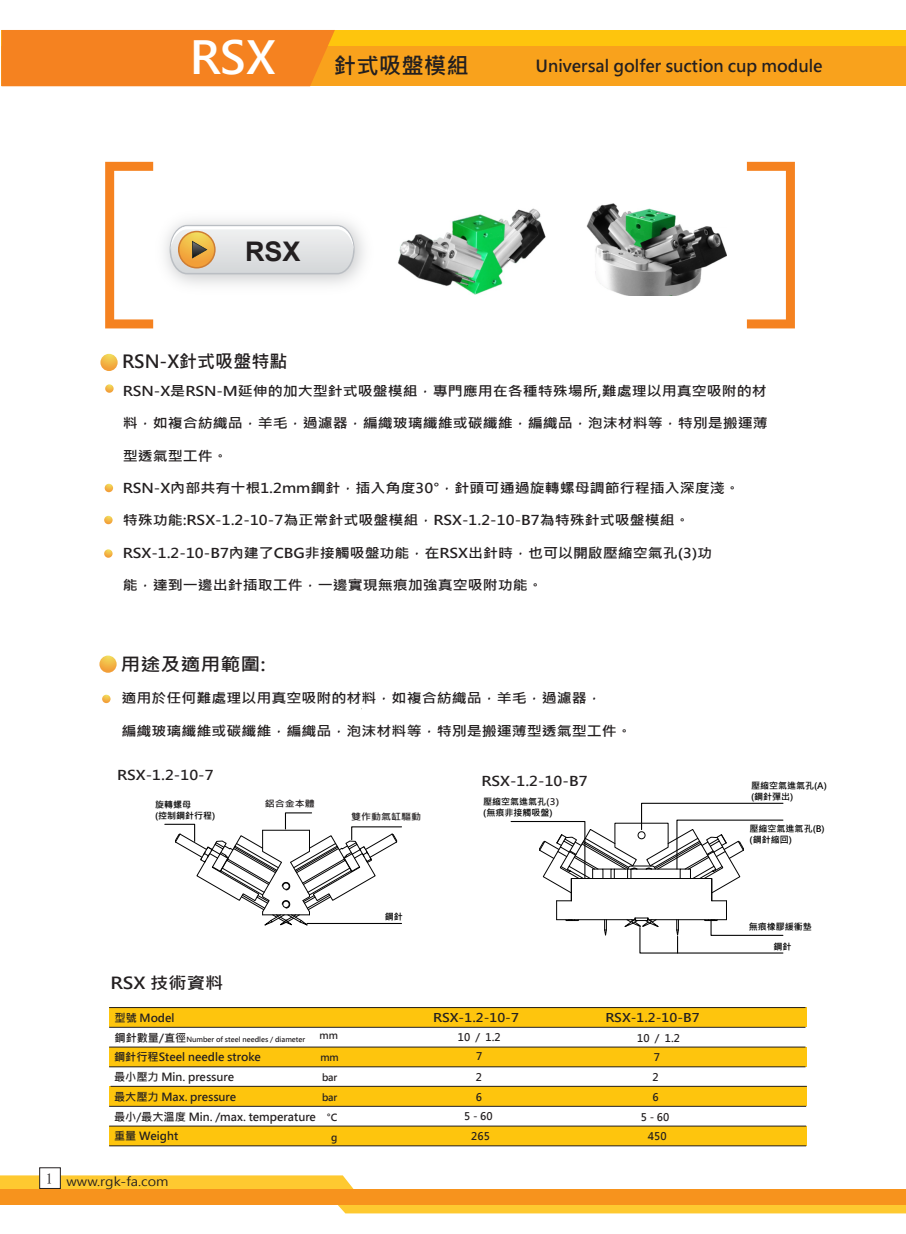
<style>
.page{position:relative;width:906px;height:1234px;background:#fff}
.page>*{position:absolute;margin:0;border:0;box-sizing:border-box;transform-origin:0 0}
.t1{font:700 45px "Microsoft Jheng Hei";color:#fff}
.t2{font:700 27px "Arial";color:#231f20}
.t3{font:700 22.5px "Microsoft Jheng Hei";color:#231f20}
.t4{font:700 18px "Microsoft Jheng Hei";color:#231f20}
.t5{font:700 18px "Microsoft Jheng Hei";color:#231f20;scale:1.11 1}
.t6{font:700 16.5px "Microsoft Jheng Hei";color:#231f20}
.t7{font:700 16.5px "Microsoft Jheng Hei";color:#231f20;scale:1.11 1}
.t8{font:700 13.5px "Microsoft Jheng Hei";color:#231f20;scale:1.11 1}
.t9{font:700 12px "Microsoft Jheng Hei";color:#231f20;scale:1.11 1}
.t10{font:12px "Microsoft Jheng Hei";color:#231f20;scale:1.11 1}
.t11{font:700 11.1px/19.8px "Microsoft Jheng Hei";color:#231f20}
.t12{font:700 10.5px/19.8px "Microsoft Jheng Hei";color:#231f20;text-align:center}
.t13{font:700 9.75px/19.8px "Microsoft Jheng Hei";color:#231f20;text-align:right}
.t14{font:700 9px/10.8px "Microsoft Jheng Hei";color:#030303}
.t15{font:700 9px "Microsoft Jheng Hei";color:#231f20;scale:1.11 1}
.t16{font:700 6.9px "Microsoft Jheng Hei";color:#231f20}
.s1{color:#231f20}
.s2{font-size:11.1px}
</style>
<div class="page">
<div style="left:2px;top:30px;width:904px;height:40px;background:#fec50d"></div>
<div style="left:2px;top:46px;width:904px;height:40px;background:#f9a21c"></div>
<div style="left:2px;top:30px;width:333px;height:56px;background:#f58220"></div>
<img style="left:165px;top:220px;width:199px;height:65px">
<svg style="left:170px;top:225px;width:184px;height:49px;background:#dfdad0"></svg>
<svg style="left:105px;top:162px;width:48px;height:166px"></svg>
<svg style="left:747px;top:162px;width:48px;height:166px"></svg>
<svg style="left:0;top:1175px;width:906px;height:38px"></svg>
<div style="left:0;top:1188px;width:906px;height:16px;background:#f7931d"></div>
<div style="left:39px;top:1167px;width:22px;height:21px;background:#fff;border:1px solid #231f20"></div>
<svg style="left:105px;top:384px;width:9px;height:8px"></svg>
<svg style="left:105px;top:483px;width:8px;height:9px"></svg>
<svg style="left:100px;top:354px;width:18px;height:17px"></svg>
<svg style="left:99px;top:655px;width:18px;height:17px"></svg>
<svg style="left:104px;top:515px;width:9px;height:9px"></svg>
<svg style="left:102px;top:694px;width:9px;height:9px"></svg>
<svg style="left:104px;top:549px;width:9px;height:8px"></svg>
<img style="left:398px;top:208px;width:148px;height:87px">
<img style="left:586px;top:203px;width:140px;height:93px">
<div style="left:109px;top:1007px;width:698px;height:20px;background:#fec50d"></div>
<div style="left:109px;top:1046px;width:698px;height:20px;background:#fec50d"></div>
<div style="left:109px;top:1086px;width:698px;height:20px;background:#fec50d"></div>
<div style="left:109px;top:1125px;width:698px;height:20px;background:#fec50d"></div>
<hr style="left:109px;top:1007px;width:696px;height:1px;background:#231f20">
<hr style="left:109px;top:1026px;width:696px;height:1px;background:#231f20">
<hr style="left:109px;top:1046px;width:696px;height:1px;background:#231f20">
<hr style="left:109px;top:1066px;width:696px;height:1px;background:#231f20">
<hr style="left:111px;top:1085px;width:696px;height:1px;background:#231f20">
<hr style="left:109px;top:1105px;width:697px;height:1px;background:#231f20">
<hr style="left:109px;top:1125px;width:697px;height:1px;background:#231f20">
<hr style="left:109px;top:1145px;width:697px;height:1px;background:#231f20">
<svg style="left:510px;top:802px;width:274px;height:151px"></svg>
<svg style="left:164px;top:812px;width:238px;height:114px"></svg>
<h1 class="t1" style="left:190px;top:30px;width:88px">RSX</h1>
<h3 class="t3" style="left:334px;top:51px;width:137px">針式吸盤模組</h3>
<h2 class="t2" style="left:245px;top:232px;width:57px">RSX</h2>
<h3 class="t4" style="left:122px;top:350px;width:167px">RSN-X針式吸盤特點</h3>
<p class="t6" style="left:535px;top:56px;width:289px">Universal golfer suction cup module</p>
<p class="t8" style="left:123px;top:382px;width:582px">RSN-X是RSN-M延伸的加大型針式吸盤模組，專門應用在各種特殊場所,難處理以用真空吸附的材</p>
<p class="t8" style="left:123px;top:414px;width:583px">料，如複合紡織品，羊毛，過濾器，編織玻璃纖維或碳纖維，編織品，泡沫材料等，特別是搬運薄</p>
<p class="t8" style="left:123px;top:447px;width:96px">型透氣型工件。</p>
<p class="t8" style="left:123px;top:479px;width:557px">RSN-X內部共有十根1.2mm鋼針，插入角度30°，針頭可通過旋轉螺母調節行程插入深度淺。</p>
<p class="t8" style="left:123px;top:512px;width:512px">特殊功能:RSX-1.2-10-7為正常針式吸盤模組，RSX-1.2-10-B7為特殊針式吸盤模組。</p>
<p class="t8" style="left:123px;top:544px;width:532px">RSX-1.2-10-B7內建了CBG非接觸吸盤功能，在RSX出針時，也可以開啟壓縮空氣孔(3)功</p>
<p class="t8" style="left:123px;top:576px;width:380px">能，達到一邊出針插取工件，一邊實現無痕加強真空吸附功能。</p>
<h3 class="t5" style="left:121px;top:652px;width:132px">用途及適用範圍:</h3>
<p class="t8" style="left:122px;top:689px;width:434px">適用於任何難處理以用真空吸附的材料，如複合紡織品，羊毛，過濾器，</p>
<p class="t8" style="left:122px;top:722px;width:461px">編織玻璃纖維或碳纖維，編織品，泡沫材料等，特別是搬運薄型透氣型工件。</p>
<p class="t8" style="left:117px;top:766px;width:88px">RSX-1.2-10-7</p>
<p class="t14" style="left:155px;top:799px;width:62px">旋轉螺母<br>(控制鋼針行程)</p>
<p class="t15" style="left:265px;top:798px;width:47px">鋁合金本體</p>
<p class="t8" style="left:481px;top:772px;width:97px">RSX-1.2-10-B7</p>
<p class="t14" style="left:483px;top:796px;width:77px">壓縮空氣進氣孔<span class="s1">(3)</span></p>
<p class="t15" style="left:351px;top:811px;width:65px">雙作動氣缸驅動</p>
<p class="t14" style="left:483px;top:807px;width:71px">(無痕非接觸吸盤)</p>
<p class="t14" style="left:385px;top:910px;width:19px">鋼針</p>
<p class="t7" style="left:111px;top:972px;width:103px">RSX 技術資料</p>
<p class="t11" style="left:115px;top:1007px;width:61px">型號 Model</p>
<p class="t16" style="left:115px;top:1034px;width:192px"><span class="s2">鋼針數量/直徑</span>Number of steel needles / diameter</p>
<p class="t11" style="left:114px;top:1046px;width:203px">鋼針行程Steel needle stroke<br>最小壓力 Min. pressure<br>最大壓力 Max. pressure<br>最小/最大溫度 Min. /max. temperature重量 Weight</p>
<p class="t13" style="left:320px;top:1047px;width:20px">mm bar bar °C g</p>
<p class="t9" style="left:433px;top:1009px;width:79px">RSX-1.2-10-7</p>
<p class="t13" style="left:320px;top:1025px;width:20px">mm</p>
<p class="t12" style="left:458px;top:1026px;width:44px">10 / 1.2<br>7</p>
<p class="t12" style="left:464px;top:1066px;width:30px">2<br>6<br>5 - 60<br>265</p>
<p class="t10" style="left:46px;top:1173px;width:112px"><sup>1</sup> www.rgk-fa.com</p>
<p class="t9" style="left:605px;top:1009px;width:87px">RSX-1.2-10-B7</p>
<p class="t12" style="left:637px;top:1027px;width:44px">10 / 1.2</p>
<p class="t12" style="left:654px;top:1046px;width:8px">7</p>
<p class="t12" style="left:641px;top:1066px;width:30px">2<br>6<br>5 - 60<br>450</p>
<p class="t14" style="left:751px;top:779px;width:77px">壓縮空氣進氣孔(A) (鋼針彈出)</p>
<p class="t14" style="left:749px;top:822px;width:77px">壓縮空氣進氣孔(B) (鋼針縮回)</p>
<p class="t14" style="left:749px;top:921px;width:64px">無痕橡膠緩衝墊</p>
<p class="t14" style="left:773px;top:940px;width:19px">鋼針</p>
</div>
